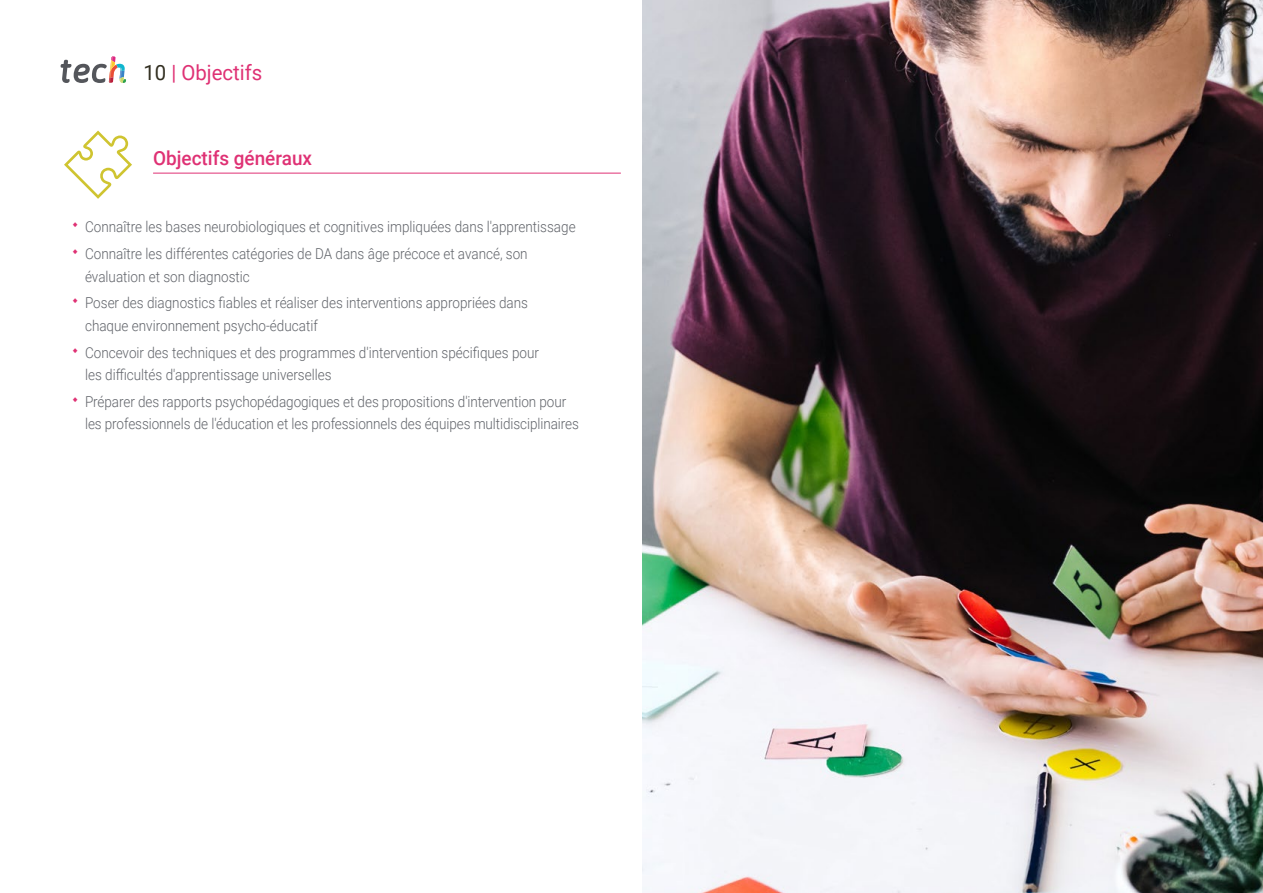
<style>
.page{position:relative;width:1263px;height:893px;background:#fff}
.page>*{position:absolute;margin:0;border:0;box-sizing:border-box;transform-origin:0 0}
.t1{font:21px "Roboto";color:#df3174}
.t2{font:500 19.5px "Roboto";color:#df3174}
.t3{font:300 15px/26.7px "Roboto";color:#61646a;scale:.9 1}
.s1{color:#312e20}
</style>
<div class="page">
<svg style="left:61px;top:56px;width:65px;height:27px"></svg>
<img style="left:642px;top:0;width:621px;height:893px">
<hr style="left:153px;top:173px;width:468px;height:1px;background:#df3174">
<svg style="left:64px;top:131px;width:68px;height:68px"></svg>
<h1 class="t1" style="left:144px;top:57px;width:120px"><span class="s1">10</span> | Objectifs</h1>
<h2 class="t2" style="left:153px;top:144px;width:160px">Objectifs généraux</h2>
<p class="t3" style="left:85px;top:213px;width:547px">Connaître les bases neurobiologiques et cognitives impliquées dans l'apprentissage<br>Connaître les différentes catégories de DA dans âge précoce et avancé, son</p>
<p class="t3" style="left:85px;top:262px;width:494px">évaluation et son diagnostic<br>Poser des diagnostics fiables et réaliser des interventions appropriées dans</p>
<p class="t3" style="left:85px;top:312px;width:506px">chaque environnement psycho-éducatif<br>Concevoir des techniques et des programmes d'intervention spécifiques pour</p>
<p class="t3" style="left:85px;top:361px;width:536px">les difficultés d'apprentissage universelles<br>Préparer des rapports psychopédagogiques et des propositions d'intervention pour</p>
<p class="t3" style="left:85px;top:410px;width:550px">les professionnels de l'éducation et les professionnels des équipes multidisciplinaires</p>
</div>
